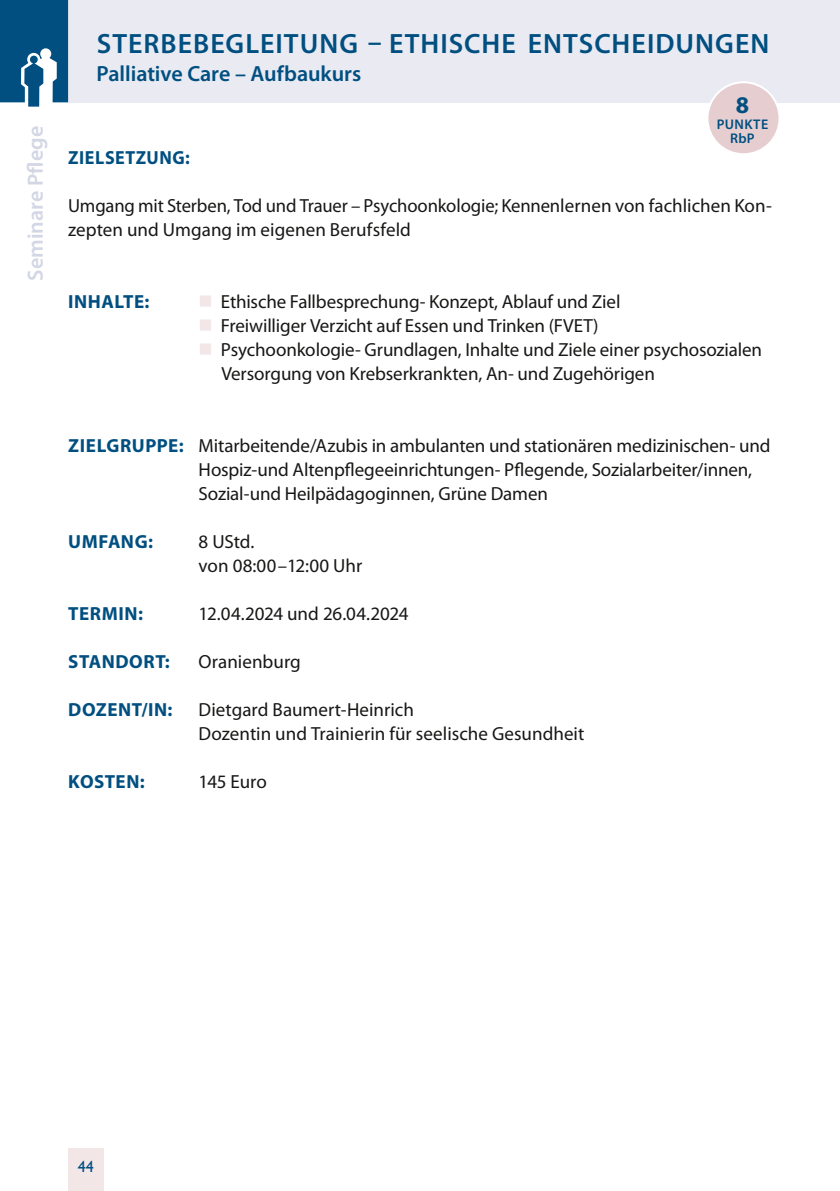
<style>
.page{position:relative;width:840px;height:1191px;background:#fff}
.page>*{position:absolute;margin:0;border:0;box-sizing:border-box;transform-origin:0 0}
.t1{font:600 28px "Myriad Pro";letter-spacing:.035em;color:#004f80}
.t2{font:700 24px "Myriad Pro";color:#004f80}
.t3{font:600 22px "Myriad Pro";letter-spacing:-.005em;color:#004f80}
.t4{font:600 22px "Myriad Pro";color:#d3d6e4}
.t5{font:19px/24px "Myriad Pro";letter-spacing:-.005em;color:#181716}
.t6{font:700 19px "Myriad Pro";letter-spacing:.03em;color:#004f80}
.t7{font:700 19px "Myriad Pro";letter-spacing:.03em;color:#004f80;scale:.95 1}
.t8{font:16px "Gill Sans";color:#004f80}
.t9{font:600 14px/14px "Myriad Pro";letter-spacing:.025em;color:#004f80;text-align:center}
.s1{font-weight:700;color:#004f80}
</style>
<div class="page">
<div style="left:68px;top:0;width:771px;height:102px;background:#e9eaf2"></div>
<svg style="left:0;top:0;width:68px;height:107px;background:#286b94"></svg>
<svg style="left:706px;top:81px;width:74px;height:73px"></svg>
<div style="left:68px;top:1148px;width:35px;height:43px;background:#f2e6e7"></div>
<p class="t4" style="left:25px;top:280px;width:156px;rotate:-90deg">SEMINARE PFLEGE</p>
<h1 class="t1" style="left:97px;top:30px;width:673px">STERBEBEGLEITUNG – ETHISCHE ENTSCHEIDUNGEN</h1>
<p class="t3" style="left:96px;top:62px;width:266px">PALLIATIVE CARE – AUFBAUKURS</p>
<p class="t2" style="left:735px;top:92px;width:15px">8</p>
<p class="t9" style="left:716px;top:117px;width:53px">PUNKTE<br>RBP</p>
<p class="t7" style="left:68px;top:148px;width:129px">ZIELSETZUNG:</p>
<p class="t5" style="left:68px;top:195px;width:705px">Umgang mit Sterben, Tod und Trauer – Psychoonkologie; Kennenlernen von fachlichen Kon&shy;zepten und Umgang im eigenen Berufsfeld</p>
<p class="t6" style="left:68px;top:292px;width:83px">INHALTE:</p>
<p class="t5" style="left:221px;top:291px;width:542px">Ethische Fallbesprechung- Konzept, Ablauf und Ziel<br>Freiwilliger Verzicht auf Essen und Trinken (FVET)<br>Psychoonkologie- Grundlagen, Inhalte und Ziele einer psychosozialen Versorgung von Krebserkrankten, An- und Zugehörigen</p>
<p class="t5" style="left:198px;top:435px;width:573px;text-indent:-130px"><span class="s1">ZIELGRUPPE:</span> Mitarbeitende/Azubis in ambulanten und stationären medizinischen- und<br>Hospiz-und Altenpflegeeinrichtungen- Pflegende, Sozialarbeiter/innen,<br>Sozial-und Heilpädagoginnen, Grüne Damen</p>
<p class="t6" style="left:68px;top:532px;width:86px">UMFANG:</p>
<p class="t5" style="left:198px;top:531px;width:165px">8 UStd.<br>von 08:00–12:00 Uhr</p>
<p class="t6" style="left:68px;top:604px;width:76px">TERMIN:</p>
<p class="t5" style="left:198px;top:603px;width:211px">12.04.2024 und 26.04.2024</p>
<p class="t6" style="left:68px;top:652px;width:103px">STANDORT:</p>
<p class="t5" style="left:198px;top:651px;width:104px">Oranienburg</p>
<p class="t6" style="left:68px;top:700px;width:106px">DOZENT/IN:</p>
<p class="t5" style="left:198px;top:699px;width:387px">Dietgard Baumert-Heinrich<br>Dozentin und Trainierin für seelische Gesundheit</p>
<p class="t6" style="left:68px;top:772px;width:78px">KOSTEN:</p>
<p class="t5" style="left:198px;top:771px;width:70px">145 Euro</p>
<p class="t8" style="left:78px;top:1157px;width:18px">44</p>
</div>
